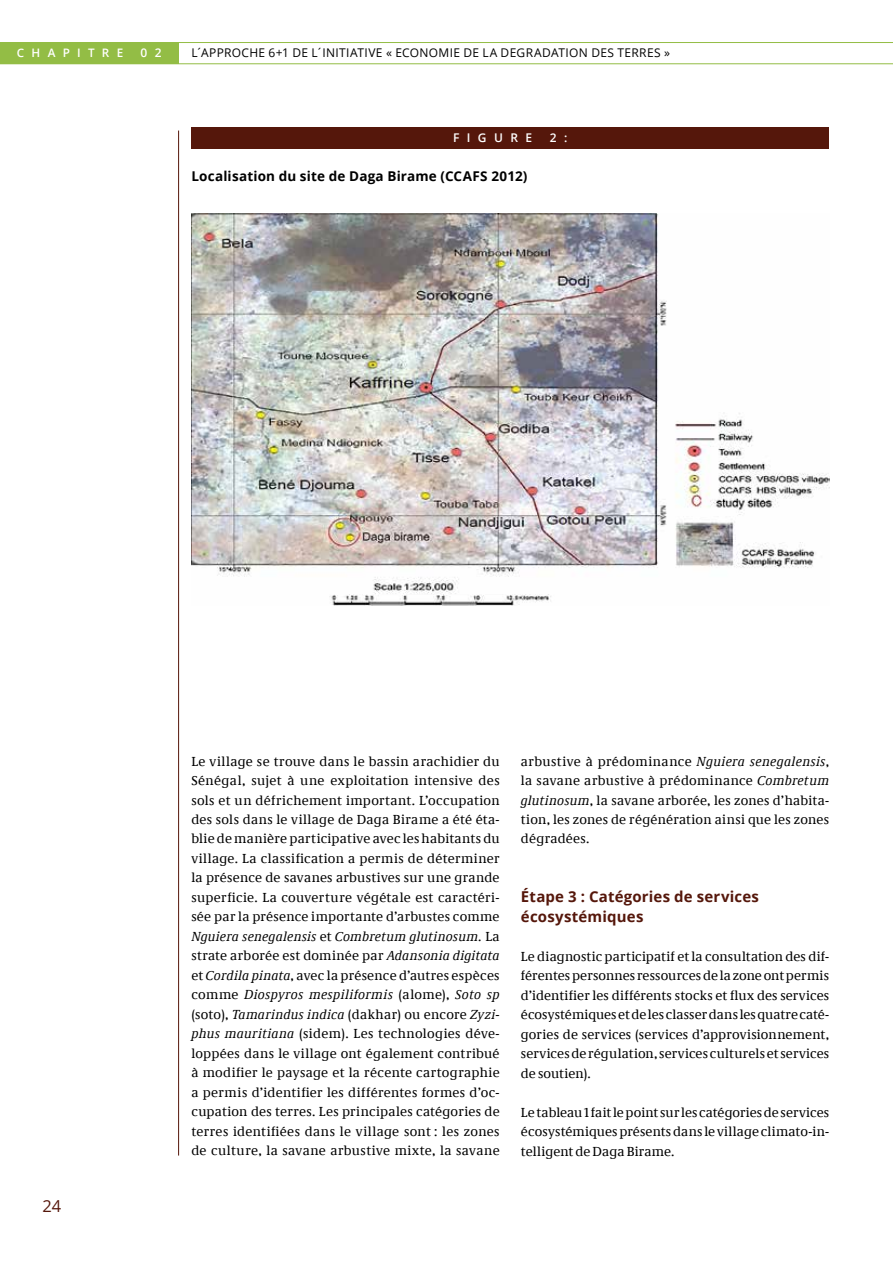
<style>
.page{position:relative;width:893px;height:1263px;background:#fff}
.page>*{position:absolute;margin:0;border:0;box-sizing:border-box;transform-origin:0 0}
.t1{font:16.5px "Open Sans";color:#55170b}
.t2{font:700 15px/19.5px "Open Sans";letter-spacing:.015em;color:#55170b}
.t3{font:13.5px/19.5px "Neue Demos";letter-spacing:.015em;color:#000;text-align:justify}
.t4{font:700 13.5px "Open Sans";letter-spacing:.015em;color:#000}
.t5{font:12px "Open Sans";letter-spacing:.03em;color:#000}
.t6{font:600 12px "Open Sans";letter-spacing:.615em;color:#fff}
.t7{font:600 11.7px "Open Sans";letter-spacing:.625em;color:#fff}
.s1{font-style:italic}
</style>
<div class="page">
<hr style="left:0;top:42px;width:893px;height:1px;background:#93bd45">
<hr style="left:0;top:63px;width:893px;height:1px;background:#93bd45">
<div style="left:0;top:43px;width:179px;height:21px;background:#93bd45"></div>
<hr style="left:178px;top:131px;width:1px;height:1024px;background:#55170b">
<img style="left:191px;top:214px;width:638px;height:391px">
<div style="left:191px;top:128px;width:638px;height:21px;background:#55170b"></div>
<p class="t7" style="left:17px;top:45px;width:108px">CHAPITRE</p>
<p class="t6" style="left:141px;top:44px;width:23px">0 2</p>
<p class="t5" style="left:191px;top:45px;width:480px">L´APPROCHE 6+1 DE L´INITIATIVE « ECONOMIE DE LA DEGRADATION DES TERRES »</p>
<p class="t6" style="left:453px;top:129px;width:81px">FIGURE</p>
<p class="t6" style="left:550px;top:129px;width:19px">2 :</p>
<p class="t4" style="left:191px;top:166px;width:338px">Localisation du site de Daga Birame (CCAFS 2012)</p>
<p class="t1" style="left:43px;top:1194px;width:20px">24</p>
<p class="t3" style="left:191px;top:751px;width:310px">Le village se trouve dans le bassin arachidier du Sénégal, sujet à une exploitation intensive des sols et un défrichement important. L’occupation des sols dans le village de Daga Birame a été éta&shy;blie de manière participative avec les habitants du village. La classification a permis de déterminer la présence de savanes arbustives sur une grande superficie. La couverture végétale est caractéri&shy;sée par la présence importante d’arbustes comme <span class="s1">Nguiera senegalensis</span> et <span class="s1">Combretum glutinosum.</span> La strate arborée est dominée par <span class="s1">Adansonia digitata </span>et <span class="s1">Cordila pinata</span>, avec la présence d’autres espèces comme <span class="s1">Diospyros mespiliformis</span> (alome), <span class="s1">Soto sp </span>(soto), <span class="s1">Tamarindus indica</span> (dakhar) ou encore <span class="s1">Zyzi&shy;phus mauritiana</span> (sidem). Les technologies déve&shy;loppées dans le village ont également contribué à modifier le paysage et la récente cartographie a permis d’identifier les différentes formes d’oc&shy;cupation des terres. Les principales catégories de terres identifiées dans le village sont : les zones de culture, la savane arbustive mixte, la savane</p>
<p class="t3" style="left:521px;top:751px;width:310px">arbustive à prédominance <span class="s1">Nguiera senegalensis</span>, la savane arbustive à prédominance <span class="s1">Combretum glutinosum</span>, la savane arborée, les zones d’habita&shy;tion, les zones de régénération ainsi que les zones dégradées.</p>
<p class="t2" style="left:521px;top:886px;width:240px">Étape 3 : Catégories de services écosystémiques</p>
<p class="t3" style="left:521px;top:946px;width:310px">Le diagnostic participatif et la consultation des dif&shy;férentes personnes ressources de la zone ont permis d’identifier les différents stocks et flux des services écosystémiques et de les classer dans les quatre caté&shy;gories de services (services d’approvisionnement, services de régulation, services culturels et services de soutien).</p>
<p class="t3" style="left:521px;top:1102px;width:310px">Le tableau 1 fait le point sur les catégories de services écosystémiques présents dans le village climato-in&shy;telligent de Daga Birame.</p>
</div>
